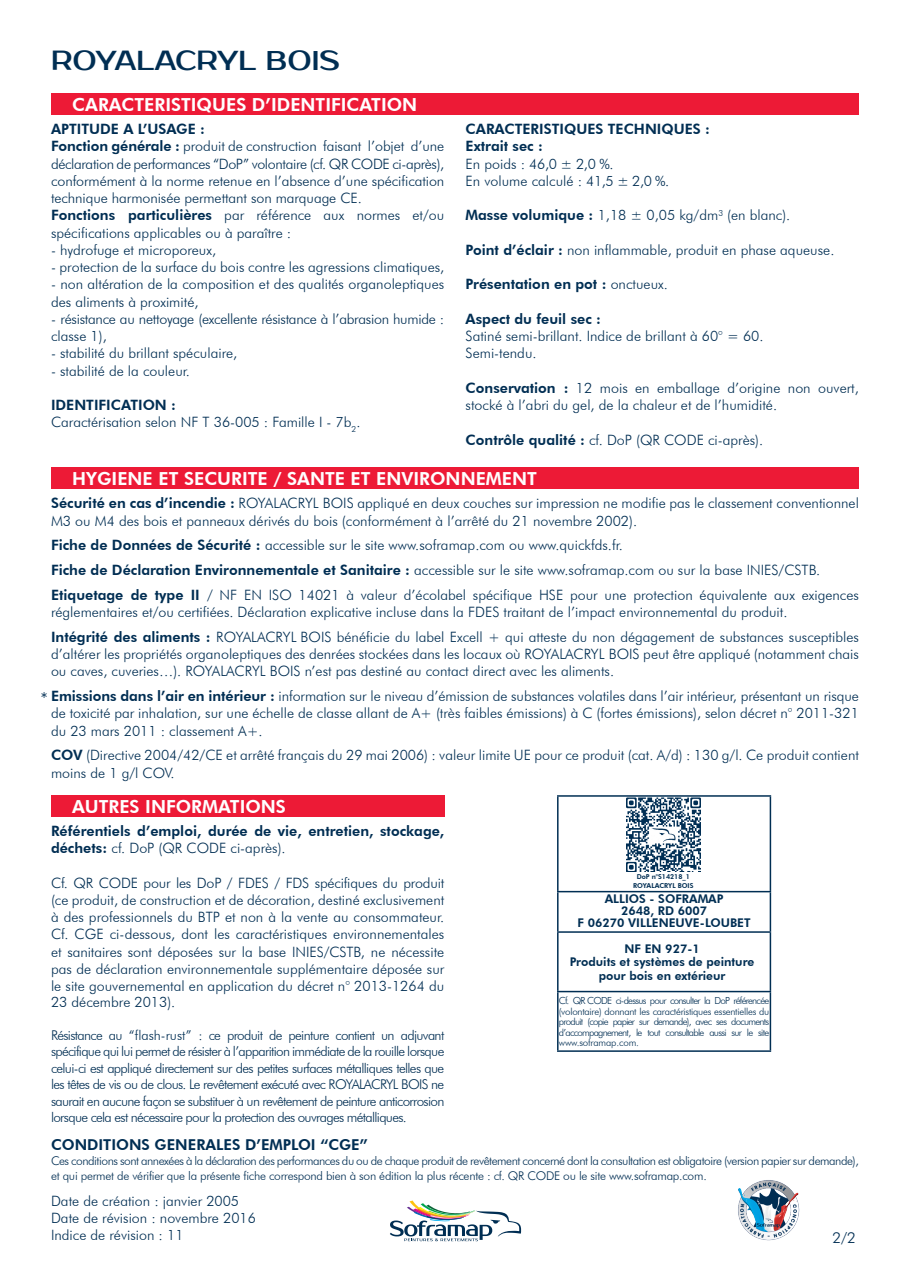
<style>
.page{position:relative;width:910px;height:1280px;background:#fff}
.page>*{position:absolute;margin:0;border:0;box-sizing:border-box;transform-origin:0 0}
.t1{font:27px "Prosto";color:#002e53}
.t2{font:800 18px "Futura BT";color:#fff}
.t3{font:300 18px "Futura BT";color:#002e53}
.t4{font:800 15px "Futura BT";color:#002e53}
.t5{font:300 15px "Futura BT";color:#002e53}
.t6{font:300 14.25px/17.2px "Futura BT";color:#002e53}
.t7{font:800 14.25px "Futura BT";color:#002e53}
.t8{font:300 14.25px/17.2px "Futura BT";letter-spacing:-.02em;color:#002e53}
.t9{font:300 14.25px "Futura BT";letter-spacing:-.025em;color:#002e53}
.t10{font:300 13.5px/16.5px "Futura BT";letter-spacing:-.05em;color:#002e53;text-align:justify}
.t11{font:300 12px/15px "Futura BT";letter-spacing:-.04em;color:#002e53}
.t12{font:800 12px "Futura BT";color:#002e53}
.t13{font:300 9.75px "Futura BT";letter-spacing:-.075em;color:#002e53}
.t14{font:300 9.75px "Futura BT";letter-spacing:-.025em;color:#002e53}
.t15{font:300 9.75px "Futura BT";letter-spacing:-.015em;color:#002e53}
.t16{font:800 6.75px "Futura BT";color:#002e53}
.s1{font-weight:800}
.s2{font-weight:300}
</style>
<div class="page">
<div style="left:51px;top:94px;width:808px;height:21px;background:#ed1a36"></div>
<div style="left:51px;top:468px;width:808px;height:21px;background:#ed1a36"></div>
<div style="left:51px;top:795px;width:393px;height:21px;background:#ed1a36"></div>
<svg style="left:390px;top:1200px;width:131px;height:41px"></svg>
<img style="left:738px;top:1180px;width:61px;height:61px">
<hr style="left:557px;top:795px;width:214px;height:2px;background:#002e53">
<hr style="left:557px;top:797px;width:2px;height:94px;background:#002e53">
<hr style="left:770px;top:797px;width:1px;height:94px;background:#002e53">
<hr style="left:557px;top:891px;width:214px;height:1px;background:#002e53">
<hr style="left:557px;top:892px;width:2px;height:39px;background:#002e53">
<hr style="left:770px;top:892px;width:1px;height:39px;background:#002e53">
<hr style="left:557px;top:931px;width:214px;height:2px;background:#002e53">
<hr style="left:557px;top:933px;width:2px;height:58px;background:#002e53">
<hr style="left:770px;top:933px;width:1px;height:58px;background:#002e53">
<hr style="left:557px;top:991px;width:214px;height:1px;background:#002e53">
<hr style="left:557px;top:992px;width:2px;height:58px;background:#002e53">
<hr style="left:770px;top:992px;width:1px;height:58px;background:#002e53">
<hr style="left:557px;top:1050px;width:214px;height:2px;background:#002e53">
<img style="left:626px;top:797px;width:75px;height:75px">
<p class="t1" style="left:51px;top:45px;width:290px">ROYALACRYL BOIS</p>
<p class="t2" style="left:72px;top:94px;width:347px">CARACTERISTIQUES D’IDENTIFICATION</p>
<p class="t7" style="left:51px;top:120px;width:156px">APTITUDE A L’USAGE :</p>
<p class="t6" style="left:51px;top:138px;width:395px"><span class="s1">Fonction générale :</span> produit de construction faisant l’objet d’une</p>
<p class="t9" style="left:51px;top:155px;width:395px">déclaration de performances “DoP” volontaire (cf. QR CODE ci-après),</p>
<p class="t6" style="left:51px;top:172px;width:395px">conformément à la norme retenue en l’absence d’une spécification technique harmonisée permettant son marquage CE.</p>
<p class="t6" style="left:51px;top:207px;width:395px"><span class="s1">Fonctions particulières</span> par référence aux normes et/ou spécifications applicables ou à paraître :</p>
<p class="t6" style="left:51px;top:241px;width:167px">- hydrofuge et microporeux,</p>
<p class="t6" style="left:51px;top:258px;width:395px">- protection de la surface du bois contre les agressions climatiques,</p>
<p class="t6" style="left:51px;top:276px;width:395px">- non altération de la composition et des qualités organoleptiques des aliments à proximité,</p>
<p class="t8" style="left:51px;top:310px;width:395px">- résistance au nettoyage (excellente résistance à l’abrasion humide : classe 1),</p>
<p class="t6" style="left:51px;top:345px;width:188px">- stabilité du brillant spéculaire,</p>
<p class="t6" style="left:51px;top:362px;width:140px">- stabilité de la couleur.</p>
<p class="t7" style="left:51px;top:396px;width:126px">IDENTIFICATION :</p>
<p class="t6" style="left:51px;top:414px;width:311px">Caractérisation selon NF T 36-005 : Famille I - 7b<sub>2</sub>.</p>
<p class="t7" style="left:466px;top:120px;width:246px">CARACTERISTIQUES TECHNIQUES :</p>
<p class="t7" style="left:466px;top:138px;width:79px">Extrait sec :</p>
<p class="t6" style="left:466px;top:155px;width:150px">En poids : 46,0 ± 2,0 %.</p>
<p class="t6" style="left:466px;top:172px;width:205px">En volume calculé : 41,5 ± 2,0 %.</p>
<p class="t6" style="left:466px;top:207px;width:326px"><span class="s1">Masse volumique :</span> 1,18 ± 0,05 kg/dm<sup>3</sup> (en blanc).</p>
<p class="t6" style="left:466px;top:241px;width:370px"><span class="s1">Point d’éclair :</span> non inflammable, produit en phase aqueuse.</p>
<p class="t7" style="left:466px;top:276px;width:204px">Présentation en pot : <span class="s2">onctueux.</span></p>
<p class="t7" style="left:466px;top:310px;width:137px">Aspect du feuil sec :</p>
<p class="t6" style="left:466px;top:327px;width:299px">Satiné semi-brillant. Indice de brillant à 60° = 60.</p>
<p class="t6" style="left:466px;top:345px;width:73px">Semi-tendu.</p>
<p class="t6" style="left:466px;top:379px;width:395px"><span class="s1">Conservation :</span> 12 mois en emballage d’origine non ouvert, stocké à l’abri du gel, de la chaleur et de l’humidité.</p>
<p class="t6" style="left:466px;top:431px;width:299px"><span class="s1">Contrôle qualité :</span> cf. DoP (QR CODE ci-après).</p>
<p class="t2" style="left:72px;top:468px;width:466px">HYGIENE ET SECURITE / SANTE ET ENVIRONNEMENT</p>
<p class="t6" style="left:51px;top:495px;width:809px"><span class="s1">Sécurité en cas d’incendie :</span> ROYALACRYL BOIS appliqué en deux couches sur impression ne modifie pas le classement conventionnel<br>M3 ou M4 des bois et panneaux dérivés du bois (conformément à l’arrêté du 21 novembre 2002).</p>
<p class="t6" style="left:51px;top:537px;width:573px"><span class="s1">Fiche de Données de Sécurité :</span> accessible sur le site www.soframap.com ou www.quickfds.fr.</p>
<p class="t6" style="left:51px;top:561px;width:771px"><span class="s1">Fiche de Déclaration Environnementale et Sanitaire :</span> accessible sur le site www.soframap.com ou sur la base INIES/CSTB.</p>
<p class="t6" style="left:51px;top:586px;width:809px"><span class="s1">Etiquetage de type II</span> / NF EN ISO 14021 à valeur d’écolabel spécifique HSE pour une protection équivalente aux exigences</p>
<p class="t6" style="left:51px;top:603px;width:738px">réglementaires et/ou certifiées. Déclaration explicative incluse dans la FDES traitant de l’impact environnemental du produit.</p>
<p class="t6" style="left:51px;top:628px;width:809px;text-align:justify"><span class="s1">Intégrité des aliments :</span> ROYALACRYL BOIS bénéficie du label Excell + qui atteste du non dégagement de substances susceptibles d’altérer les propriétés organoleptiques des denrées stockées dans les locaux où ROYALACRYL BOIS peut être appliqué (notamment chais ou caves, cuveries…). ROYALACRYL BOIS n’est pas destiné au contact direct avec les aliments.</p>
<p class="t6" style="left:51px;top:687px;width:809px;text-align:justify"><span class="s1">Emissions dans l’air en intérieur :</span> information sur le niveau d’émission de substances volatiles dans l’air intérieur, présentant un risque de toxicité par inhalation, sur une échelle de classe allant de A+ (très faibles émissions) à C (fortes émissions), selon décret n° 2011-321 du 23 mars 2011 : classement A+.</p>
<p class="t6" style="left:51px;top:747px;width:809px"><span class="s1">COV</span> (Directive 2004/42/CE et arrêté français du 29 mai 2006) : valeur limite UE pour ce produit (cat. A/d) : 130 g/l. Ce produit contient moins de 1 g/l COV.</p>
<p class="t3" style="left:40px;top:687px;width:9px">*</p>
<p class="t2" style="left:72px;top:795px;width:215px">AUTRES INFORMATIONS</p>
<p class="t7" style="left:51px;top:822px;width:395px">Référentiels d’emploi, durée de vie, entretien, stockage,</p>
<p class="t6" style="left:51px;top:839px;width:236px"><span class="s1">déchets:</span> cf. DoP (QR CODE ci-après).</p>
<p class="t6" style="left:51px;top:874px;width:395px;text-align:justify">Cf. QR CODE pour les DoP / FDES / FDS spécifiques du produit (ce produit, de construction et de décoration, destiné exclusivement à des professionnels du BTP et non à la vente au consommateur.<br>Cf. CGE ci-dessous, dont les caractéristiques environnementales et sanitaires sont déposées sur la base INIES/CSTB, ne nécessite pas de déclaration environnementale supplémentaire déposée sur le site gouvernemental en application du décret n° 2013-1264 du</p>
<p class="t6" style="left:51px;top:993px;width:126px">23 décembre 2013).</p>
<p class="t10" style="left:51px;top:1027px;width:395px">Résistance au “flash-rust” : ce produit de peinture contient un adjuvant spécifique qui lui permet de résister à l’apparition immédiate de la rouille lorsque celui-ci est appliqué directement sur des petites surfaces métalliques telles que les têtes de vis ou de clous. Le revêtement exécuté avec ROYALACRYL BOIS ne saurait en aucune façon se substituer à un revêtement de peinture anticorrosion lorsque cela est nécessaire pour la protection des ouvrages métalliques.</p>
<p class="t16" style="left:637px;top:872px;width:55px">DoP n°S14218_1</p>
<p class="t16" style="left:633px;top:881px;width:62px">ROYALACRYL BOIS</p>
<p class="t12" style="left:605px;top:891px;width:120px">ALLIOS - SOFRAMAP</p>
<p class="t12" style="left:621px;top:903px;width:88px">2648, RD 6007</p>
<p class="t12" style="left:578px;top:915px;width:175px">F 06270 VILLENEUVE-LOUBET</p>
<p class="t12" style="left:625px;top:941px;width:77px">NF EN 927-1</p>
<p class="t12" style="left:570px;top:955px;width:186px">Produits et systèmes de peinture</p>
<p class="t12" style="left:599px;top:968px;width:128px">pour bois en extérieur</p>
<p class="t13" style="left:559px;top:995px;width:212px">Cf. QR CODE ci-dessus pour consulter la DoP référencée</p>
<p class="t14" style="left:559px;top:1005px;width:212px">(volontaire) donnant les caractéristiques essentielles du</p>
<p class="t13" style="left:559px;top:1016px;width:212px">produit (copie papier sur demande), avec ses documents</p>
<p class="t13" style="left:559px;top:1026px;width:212px">d’accompagnement, le tout consultable aussi sur le site</p>
<p class="t15" style="left:559px;top:1037px;width:82px">www.soframap.com.</p>
<p class="t4" style="left:51px;top:1135px;width:318px">CONDITIONS GENERALES D’EMPLOI “CGE”</p>
<p class="t11" style="left:51px;top:1153px;width:809px">Ces conditions sont annexées à la déclaration des performances du ou de chaque produit de revêtement concerné dont la consultation est obligatoire (version papier sur demande), et qui permet de vérifier que la présente fiche correspond bien à son édition la plus récente : cf. QR CODE ou le site www.soframap.com.</p>
<p class="t6" style="left:51px;top:1192px;width:190px">Date de création : janvier 2005</p>
<p class="t6" style="left:51px;top:1209px;width:206px">Date de révision : novembre 2016</p>
<p class="t6" style="left:51px;top:1226px;width:134px">Indice de révision : 11</p>
<p class="t5" style="left:833px;top:1229px;width:25px">2/2</p>
</div>
